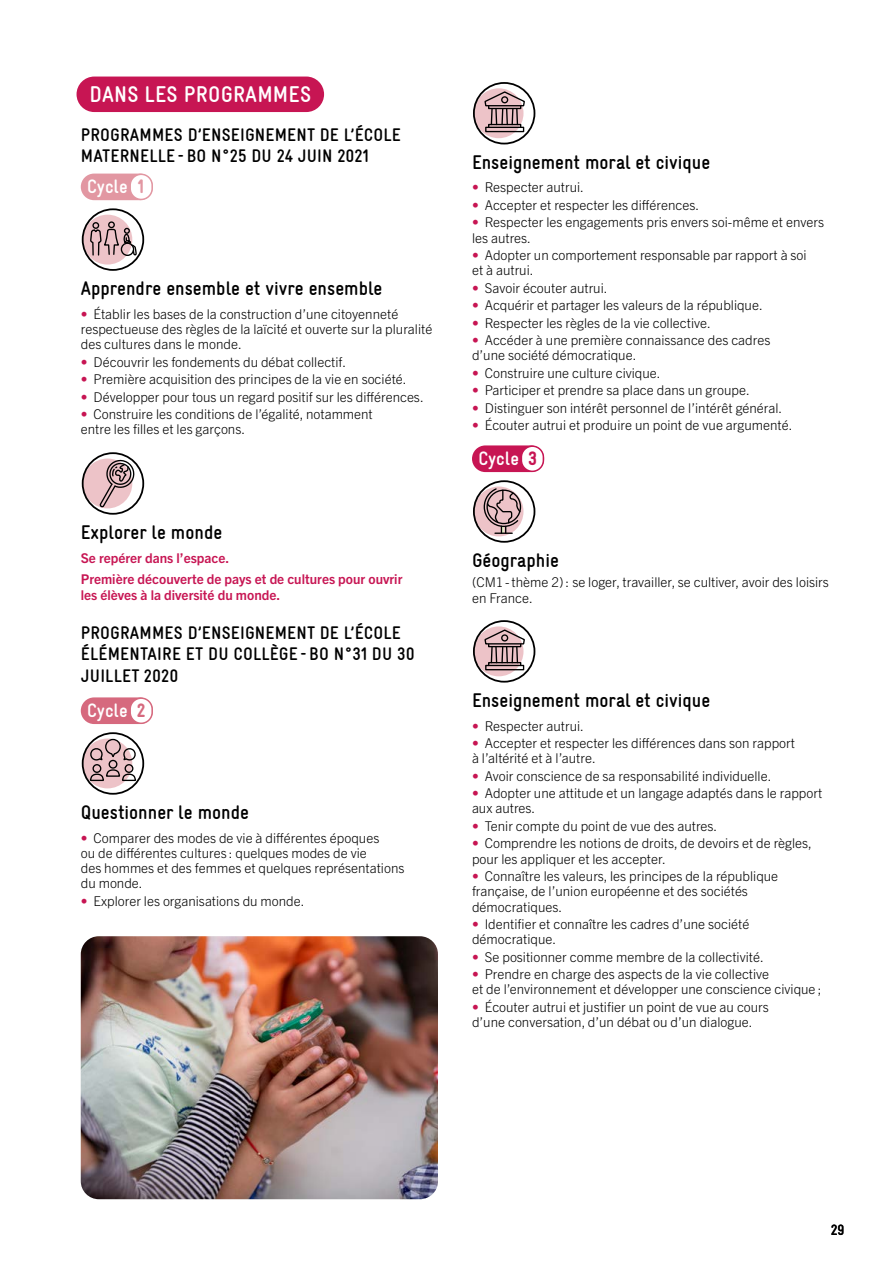
<style>
.page{position:relative;width:893px;height:1263px;background:#fff}
.page>*{position:absolute;margin:0;border:0;box-sizing:border-box;transform-origin:0 0}
.t1{font:700 condensed 22.5px "Gravur LLTT";letter-spacing:.01em;color:#fff}
.t2{font:700 condensed 19.5px "Gravur LLTT";color:#000}
.t3{font:700 19.5px "Gravur Condensed Pro";color:#fff}
.t4{font:700 condensed 18px/21.6px "Gravur LLTT";letter-spacing:.01em;color:#000}
.t5{font:700 15px "Gravur Condensed Pro";color:#000}
.t6{font:300 13.5px/15.3px "Trade Gothic Next LT Pro";color:#000}
.t7{font:700 13.5px/20.4px "Trade Gothic Next LT Pro";color:#c71553}
.s1{font-weight:900;color:#e297a2}
.s2{color:#c71553}
.s3{font-weight:900;color:#d6697e}
.s4{font-weight:900;color:#c71553}
</style>
<div class="page">
<div style="left:77px;top:77px;width:247px;height:35px;background:#c71553;border-radius:18px"></div>
<div style="left:81px;top:174px;width:72px;height:26px;background:#e297a2;border-radius:13px"></div>
<div style="left:130px;top:174px;width:22px;height:25px;background:#fff;border-radius:11px"></div>
<div style="left:129px;top:174px;width:24px;height:26px;border:2px solid #e297a2;border-radius:11px"></div>
<div style="left:83px;top:215px;width:49px;height:50px;background:#edc3c8;border-radius:50%"></div>
<div style="left:82px;top:208px;width:62px;height:63px;border:2px solid #000;border-radius:50%"></div>
<div style="left:92px;top:222px;width:7px;height:7px;border:1px solid #000;border-radius:50%"></div>
<div style="left:108px;top:221px;width:7px;height:7px;border:1px solid #000;border-radius:50%"></div>
<svg style="left:90px;top:228px;width:47px;height:28px"></svg>
<div style="left:83px;top:458px;width:49px;height:50px;background:#edc3c8;border-radius:50%"></div>
<div style="left:82px;top:452px;width:62px;height:63px;border:2px solid #000;border-radius:50%"></div>
<svg style="left:98px;top:459px;width:38px;height:50px"></svg>
<div style="left:81px;top:697px;width:72px;height:27px;background:#d6697e;border-radius:13px"></div>
<div style="left:130px;top:698px;width:22px;height:25px;background:#fff;border-radius:11px"></div>
<div style="left:129px;top:697px;width:24px;height:27px;border:2px solid #d6697e;border-radius:11px"></div>
<div style="left:83px;top:738px;width:49px;height:50px;background:#edc3c8;border-radius:50%"></div>
<div style="left:82px;top:732px;width:62px;height:63px;border:2px solid #000;border-radius:50%"></div>
<div style="left:109px;top:760px;width:8px;height:9px;border:1px solid #000;border-radius:50%"></div>
<div style="left:92px;top:764px;width:9px;height:9px;border:1px solid #000;border-radius:50%"></div>
<div style="left:125px;top:764px;width:8px;height:9px;border:1px solid #000;border-radius:50%"></div>
<svg style="left:89px;top:769px;width:48px;height:13px"></svg>
<svg style="left:88px;top:738px;width:50px;height:24px"></svg>
<img style="left:81px;top:936px;width:357px;height:263px">
<div style="left:474px;top:88px;width:49px;height:50px;background:#edc3c8;border-radius:50%"></div>
<div style="left:473px;top:82px;width:62px;height:62px;border:2px solid #000;border-radius:50%"></div>
<div style="left:485px;top:127px;width:39px;height:5px;border:1px solid #000"></div>
<svg style="left:484px;top:91px;width:42px;height:38px"></svg>
<div style="left:472px;top:445px;width:72px;height:27px;background:#c71553;border-radius:13px"></div>
<div style="left:521px;top:446px;width:22px;height:25px;background:#fff;border-radius:11px"></div>
<div style="left:521px;top:445px;width:23px;height:27px;border:2px solid #c71553;border-radius:11px"></div>
<div style="left:474px;top:486px;width:49px;height:50px;background:#edc3c8;border-radius:50%"></div>
<div style="left:473px;top:480px;width:62px;height:63px;border:2px solid #000;border-radius:50%"></div>
<svg style="left:483px;top:487px;width:38px;height:47px"></svg>
<div style="left:474px;top:626px;width:49px;height:50px;background:#edc3c8;border-radius:50%"></div>
<div style="left:473px;top:620px;width:62px;height:63px;border:2px solid #000;border-radius:50%"></div>
<div style="left:485px;top:665px;width:39px;height:5px;border:1px solid #000"></div>
<svg style="left:484px;top:629px;width:42px;height:38px"></svg>
<h1 class="t1" style="left:89px;top:79px;width:223px">DANS LES PROGRAMMES</h1>
<h3 class="t4" style="left:81px;top:123px;width:321px">PROGRAMMES D’ENSEIGNEMENT DE L’ÉCOLE<br>MATERNELLE -BO N°25 DU 24 JUIN 2021</h3>
<h2 class="t3" style="left:87px;top:176px;width:59px">Cycle <span class="s1">1</span></h2>
<h2 class="t2" style="left:81px;top:275px;width:303px">Apprendre ensemble et vivre ensemble</h2>
<p class="t6" style="left:81px;top:305px;width:353px"><span class="s2">•</span> Établir les bases de la construction d’une citoyenneté respectueuse des règles de la laïcité et ouverte sur la pluralité des cultures dans le monde.</p>
<p class="t6" style="left:81px;top:353px;width:267px"><span class="s2">•</span> Découvrir les fondements du débat collectif.</p>
<p class="t6" style="left:81px;top:371px;width:327px"><span class="s2">•</span> Première acquisition des principes de la vie en société.</p>
<p class="t6" style="left:81px;top:388px;width:344px"><span class="s2">•</span> Développer pour tous un regard positif sur les différences.</p>
<p class="t6" style="left:81px;top:406px;width:294px"><span class="s2">•</span> Construire les conditions de l’égalité, notamment entre les filles et les garçons.</p>
<h2 class="t2" style="left:81px;top:519px;width:143px">Explorer le monde</h2>
<p class="t7" style="left:81px;top:547px;width:323px">Se repérer dans l’espace.<br>Première découverte de pays et de cultures pour ouvrir</p>
<p class="t7" style="left:81px;top:584px;width:201px">les élèves à la diversité du monde.</p>
<h3 class="t4" style="left:81px;top:621px;width:335px">PROGRAMMES D’ENSEIGNEMENT DE L’ÉCOLE<br>ÉLÉMENTAIRE ET DU COLLÈGE -BO N°31 DU 30<br>JUILLET 2020</h3>
<h2 class="t3" style="left:87px;top:700px;width:60px">Cycle <span class="s3">2</span></h2>
<h2 class="t2" style="left:81px;top:799px;width:170px">Questionner le monde</h2>
<p class="t6" style="left:81px;top:829px;width:325px"><span class="s2">•</span> Comparer des modes de vie à différentes époques<br>ou de différentes cultures : quelques modes de vie<br>des hommes et des femmes et quelques représentations du monde.</p>
<p class="t6" style="left:81px;top:892px;width:225px"><span class="s2">•</span> Explorer les organisations du monde.</p>
<h2 class="t2" style="left:472px;top:149px;width:240px">Enseignement moral et civique</h2>
<p class="t6" style="left:472px;top:179px;width:113px"><span class="s2">•</span> Respecter autrui.</p>
<p class="t6" style="left:472px;top:196px;width:229px"><span class="s2">•</span> Accepter et respecter les différences.</p>
<p class="t6" style="left:472px;top:214px;width:354px"><span class="s2">•</span> Respecter les engagements pris envers soi-même et envers les autres.</p>
<p class="t6" style="left:472px;top:246px;width:336px"><span class="s2">•</span> Adopter un comportement responsable par rapport à soi et à autrui.</p>
<p class="t6" style="left:472px;top:279px;width:137px"><span class="s2">•</span> Savoir écouter autrui.</p>
<p class="t6" style="left:472px;top:297px;width:292px"><span class="s2">•</span> Acquérir et partager les valeurs de la république.</p>
<p class="t6" style="left:472px;top:314px;width:240px"><span class="s2">•</span> Respecter les règles de la vie collective.</p>
<p class="t6" style="left:472px;top:332px;width:300px"><span class="s2">•</span> Accéder à une première connaissance des cadres d’une société démocratique.</p>
<p class="t6" style="left:472px;top:364px;width:190px"><span class="s2">•</span> Construire une culture civique.</p>
<p class="t6" style="left:472px;top:382px;width:279px"><span class="s2">•</span> Participer et prendre sa place dans un groupe.</p>
<p class="t6" style="left:472px;top:399px;width:312px"><span class="s2">•</span> Distinguer son intérêt personnel de l’intérêt général.</p>
<p class="t6" style="left:472px;top:417px;width:322px"><span class="s2">•</span> Écouter autrui et produire un point de vue argumenté.</p>
<h2 class="t3" style="left:478px;top:448px;width:60px">Cycle <span class="s4">3</span></h2>
<h2 class="t2" style="left:472px;top:547px;width:88px">Géographie</h2>
<p class="t6" style="left:472px;top:573px;width:358px;line-height:16.2px">(CM1-thème 2) : se loger, travailler, se cultiver, avoir des loisirs en France.</p>
<h2 class="t2" style="left:472px;top:687px;width:240px">Enseignement moral et civique</h2>
<p class="t6" style="left:472px;top:717px;width:113px"><span class="s2">•</span> Respecter autrui.</p>
<p class="t6" style="left:472px;top:734px;width:325px"><span class="s2">•</span> Accepter et respecter les différences dans son rapport à l’altérité et à l’autre.</p>
<p class="t6" style="left:472px;top:767px;width:301px"><span class="s2">•</span> Avoir conscience de sa responsabilité individuelle.</p>
<p class="t6" style="left:472px;top:785px;width:352px"><span class="s2">•</span> Adopter une attitude et un langage adaptés dans le rapport aux autres.</p>
<p class="t6" style="left:472px;top:817px;width:247px"><span class="s2">•</span> Tenir compte du point de vue des autres.</p>
<p class="t6" style="left:472px;top:835px;width:342px"><span class="s2">•</span> Comprendre les notions de droits, de devoirs et de règles, pour les appliquer et les accepter.</p>
<p class="t6" style="left:472px;top:867px;width:308px"><span class="s2">•</span> Connaître les valeurs, les principes de la république française, de l’union européenne et des sociétés démocratiques.</p>
<p class="t6" style="left:472px;top:915px;width:279px"><span class="s2">•</span> Identifier et connaître les cadres d’une société démocratique.</p>
<p class="t6" style="left:472px;top:948px;width:293px"><span class="s2">•</span> Se positionner comme membre de la collectivité.</p>
<p class="t6" style="left:472px;top:966px;width:351px"><span class="s2">•</span> Prendre en charge des aspects de la vie collective<br>et de l’environnement et développer une conscience civique ;</p>
<p class="t6" style="left:472px;top:998px;width:298px"><span class="s2">•</span> Écouter autrui et justifier un point de vue au cours d’une conversation, d’un débat ou d’un dialogue.</p>
<p class="t5" style="left:831px;top:1222px;width:15px">29</p>
</div>
